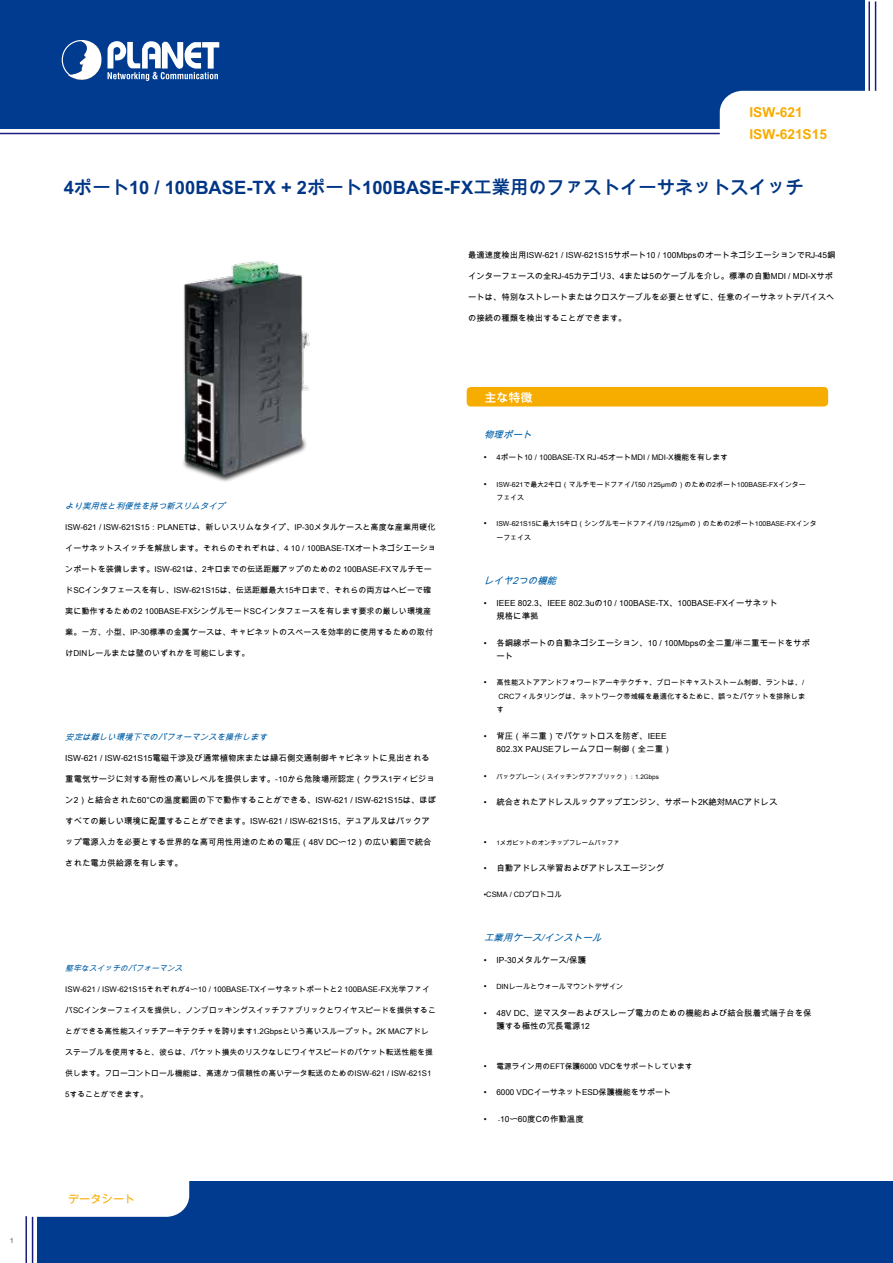
<style>
.page{position:relative;width:893px;height:1263px;background:#fff}
.page>*{position:absolute;margin:0;border:0;box-sizing:border-box;transform-origin:0 0}
.t1{font:700 18.3px "Arial Unicode MS";color:#003686}
.t2{font:700 13.65px/21.6px "Arial Unicode MS";color:#f7ac00}
.t3{font:700 12px "Arial Unicode MS";color:#fff}
.t4{font:11.25px "Arial Unicode MS";color:#f7ac00}
.t5{font:italic 9.6px "Arial Unicode MS";color:#005ea6}
.t6{font:8.4px/13.5px "Arial Unicode MS";color:#000}
.t7{font:italic 8.4px "Arial Unicode MS";color:#005ea6}
.t8{font:8.1px "Arial Unicode MS";color:#000}
.t9{font:7.8px "Arial Unicode MS";color:#000}
.t10{font:italic 7.8px "Arial Unicode MS";color:#005ea6}
.t11{font:7.65px "Arial Unicode MS";color:#000}
.t12{font:7.5px "Arial Unicode MS";color:#000}
.t13{font:7.35px/13.5px "Arial Unicode MS";color:#000}
.t14{font:7.2px "Arial Unicode MS";color:#000}
.t15{font:7.2px "Arial Unicode MS";color:#595757}
.t16{font:6.9px/13.5px "Arial Unicode MS";color:#000}
.t17{font:6.3px "Arial Unicode MS";color:#000}
.s1{font-size:8.4px}
.s2{font-size:6.3px}
</style>
<div class="page">
<div style="left:0;top:1px;width:864px;height:128px;background:#003b90"></div>
<hr style="left:868px;top:1px;width:2px;height:128px;background:#1b1c80">
<hr style="left:875px;top:1px;width:1px;height:128px;background:#1b1c80">
<svg style="left:62px;top:40px;width:157px;height:41px"></svg>
<div style="left:720px;top:91px;width:156px;height:38px;background:#fff"></div>
<hr style="left:0;top:133px;width:720px;height:1px;background:#1b1c80">
<div style="left:37px;top:1181px;width:856px;height:82px;background:#003b90"></div>
<hr style="left:32px;top:1181px;width:1px;height:82px;background:#181878">
<hr style="left:25px;top:1181px;width:2px;height:82px;background:#1b1c80">
<div style="left:8px;top:1152px;width:181px;height:65px;background:#fff;border-radius:22px"></div>
<div style="left:467px;top:387px;width:361px;height:19px;background:#f7ac00;border-radius:4px"></div>
<img style="left:183px;top:260px;width:127px;height:222px">
<p class="t15" style="left:10px;top:1235px;width:6px">1</p>
<h2 class="t2" style="left:749px;top:101px;width:79px">ISW-621<br>ISW-621S15</h2>
<h1 class="t1" style="left:64px;top:174px;width:741px">4ポート10 / 100BASE-TX + 2ポート100BASE-FX工業用のファストイーサネットスイッチ</h1>
<p class="t7" style="left:65px;top:500px;width:164px">より実用性と利便性を持つ新スリムタイプ</p>
<p class="t8" style="left:65px;top:521px;width:372px">ISW-621 / ISW-621S15：PLANETは、新しいスリムなタイプ、IP-30メタルケースと高度な産業用硬化</p>
<p class="t8" style="left:65px;top:542px;width:372px">イーサネットスイッチを解放します。それらのそれぞれは、4 10 / 100BASE-TXオートネゴシエーショ</p>
<p class="t8" style="left:65px;top:563px;width:368px">ンポートを装備します。ISW-621は、2キロまでの伝送距離アップのための2 100BASE-FXマルチモー</p>
<p class="t8" style="left:65px;top:584px;width:368px">ドSCインタフェースを有し、ISW-621S15は、伝送距離最大15キロまで、それらの両方はヘビーで確</p>
<p class="t8" style="left:65px;top:605px;width:368px">実に動作するための2 100BASE-FXシングルモードSCインタフェースを有します要求の厳しい環境産</p>
<p class="t8" style="left:65px;top:626px;width:369px">業。一方、小型、IP-30標準の金属ケースは、キャビネットのスペースを効率的に使用するための取付</p>
<p class="t8" style="left:65px;top:647px;width:186px">けDINレールまたは壁のいずれかを可能にします。</p>
<p class="t7" style="left:65px;top:731px;width:206px">安定は難しい環境下でのパフォーマンスを操作します</p>
<p class="t6" style="left:65px;top:751px;width:366px">ISW-621 / ISW-621S15電磁干渉及び通常植物床または縁石側交通制御キャビネットに見出される</p>
<p class="t6" style="left:65px;top:772px;width:371px">重電気サージに対する耐性の高いレベルを提供します。-10から危険場所認定（クラス1ディビジョ</p>
<p class="t6" style="left:65px;top:793px;width:373px">ン2）と結合された60°Cの温度範囲の下で動作することができる、ISW-621 / ISW-621S15は、ほぼ</p>
<p class="t6" style="left:65px;top:814px;width:366px">すべての厳しい環境に配置することができます。ISW-621 / ISW-621S15、デュアル又はバックア</p>
<p class="t6" style="left:65px;top:835px;width:368px">ップ電源入力を必要とする世界的な高可用性用途のための電圧（48V DC〜12）の広い範囲で統合</p>
<p class="t6" style="left:65px;top:856px;width:119px">された電力供給源を有します。</p>
<p class="t10" style="left:65px;top:963px;width:122px">堅牢なスイッチのパフォーマンス</p>
<p class="t9" style="left:65px;top:984px;width:366px">ISW-621 / ISW-621S15それぞれが4〜10 / 100BASE-TXイーサネットポートと2 100BASE-FX光学ファイ</p>
<p class="t9" style="left:65px;top:1005px;width:372px">バSCインターフェイスを提供し、ノンブロッキングスイッチファブリックとワイヤスピードを提供するこ</p>
<p class="t9" style="left:65px;top:1026px;width:365px">とができる高性能スイッチアーキテクチャを誇ります1.2Gbpsという高いスループット。2K MACアドレ</p>
<p class="t9" style="left:65px;top:1047px;width:369px">ステーブルを使用すると、彼らは、パケット損失のリスクなしにワイヤスピードのパケット転送性能を提</p>
<p class="t9" style="left:65px;top:1068px;width:368px">供します。フローコントロール機能は、高速かつ信頼性の高いデータ転送のためのISW-621 / ISW-621S1</p>
<p class="t9" style="left:65px;top:1089px;width:84px">5することができます。</p>
<h3 class="t4" style="left:68px;top:1191px;width:69px">データシート</h3>
<p class="t6" style="left:468px;top:247px;width:369px">最適速度検出用ISW-621 / ISW-621S15サポート10 / 100MbpsのオートネゴシエーションでRJ-45銅</p>
<p class="t6" style="left:468px;top:268px;width:366px">インターフェースの全RJ-45カテゴリ3、4または5のケーブルを介し。標準の自動MDI / MDI-Xサポ</p>
<p class="t6" style="left:468px;top:289px;width:368px">ートは、特別なストレートまたはクロスケーブルを必要とせずに、任意のイーサネットデバイスへ</p>
<p class="t6" style="left:468px;top:310px;width:160px">の接続の種類を検出することができます。</p>
<h3 class="t3" style="left:484px;top:389px;width:50px">主な特徴</h3>
<p class="t5" style="left:484px;top:428px;width:53px">物理ポート</p>
<p class="t9" style="left:484px;top:452px;width:246px"><span class="s1">•</span> 4ポート10 / 100BASE-TX RJ-45オートMDI / MDI-X機能を有します</p>
<p class="t16" style="left:496px;top:477px;width:311px;text-indent:-13px"><span class="s1">•</span> ISW-621で最大2キロ（マルチモードファイバ50 /125μmの）のための2ポート100BASE-FXインターフェイス</p>
<p class="t16" style="left:496px;top:517px;width:322px;text-indent:-13px"><span class="s1">•</span> ISW-621S15に最大15キロ（シングルモードファイバ9 /125μmの）のための2ポート100BASE-FXインターフェイス</p>
<p class="t5" style="left:484px;top:573px;width:78px">レイヤ2つの機能</p>
<p class="t6" style="left:496px;top:596px;width:283px;text-indent:-13px">• IEEE 802.3、IEEE 802.3uの10 / 100BASE-TX、100BASE-FXイーサネット規格に準拠</p>
<p class="t6" style="left:496px;top:636px;width:315px;text-indent:-13px">• 各銅線ポートの自動ネゴシエーション、10 / 100Mbpsの全二重/半二重モードをサポート</p>
<p class="t13" style="left:496px;top:676px;width:310px;text-indent:-13px"><span class="s1">•</span> 高性能ストアアンドフォワードアーキテクチャ、ブロードキャストストーム制御、ラントは、/<br>CRCフィルタリングは、ネットワーク帯域幅を最適化するために、誤ったパケットを排除します</p>
<p class="t6" style="left:496px;top:729px;width:177px;text-indent:-13px">• 背圧（半二重）でパケットロスを防ぎ、IEEE<br>802.3X PAUSEフレームフロー制御（全二重）</p>
<p class="t17" style="left:484px;top:772px;width:177px"><span class="s1">•</span> バックプレーン（スイッチングファブリック）：1.2Gbps</p>
<p class="t6" style="left:484px;top:795px;width:295px">• 統合されたアドレスルックアップエンジン、サポート2K絶対MACアドレス</p>
<p class="t17" style="left:484px;top:838px;width:137px"><span class="s1">•</span> 1メガビットのオンチップフレームバッファ</p>
<p class="t6" style="left:484px;top:861px;width:182px">• 自動アドレス学習およびアドレスエージング</p>
<p class="t12" style="left:484px;top:889px;width:80px">•CSMA / CDプロトコル</p>
<p class="t5" style="left:484px;top:931px;width:123px">工業用ケース/インストール</p>
<p class="t6" style="left:484px;top:953px;width:104px">• IP-30メタルケース/保護</p>
<p class="t14" style="left:484px;top:982px;width:141px"><span class="s1">•</span> DINレールとウォールマウントデザイン</p>
<p class="t6" style="left:496px;top:1006px;width:317px;text-indent:-13px">• 48V DC、逆マスターおよびスレーブ電力のための機能および結合脱着式端子台を保護する極性の冗長電源12</p>
<p class="t11" style="left:484px;top:1061px;width:210px"><span class="s1">•</span> 電源ライン用のEFT保護6000 VDCをサポートしています</p>
<p class="t8" style="left:484px;top:1086px;width:189px"><span class="s1">•</span> 6000 VDCイーサネットESD保護機能をサポート</p>
<p class="t6" style="left:484px;top:1111px;width:102px">• <span class="s2">-</span> 10〜60度Cの作動温度</p>
</div>
